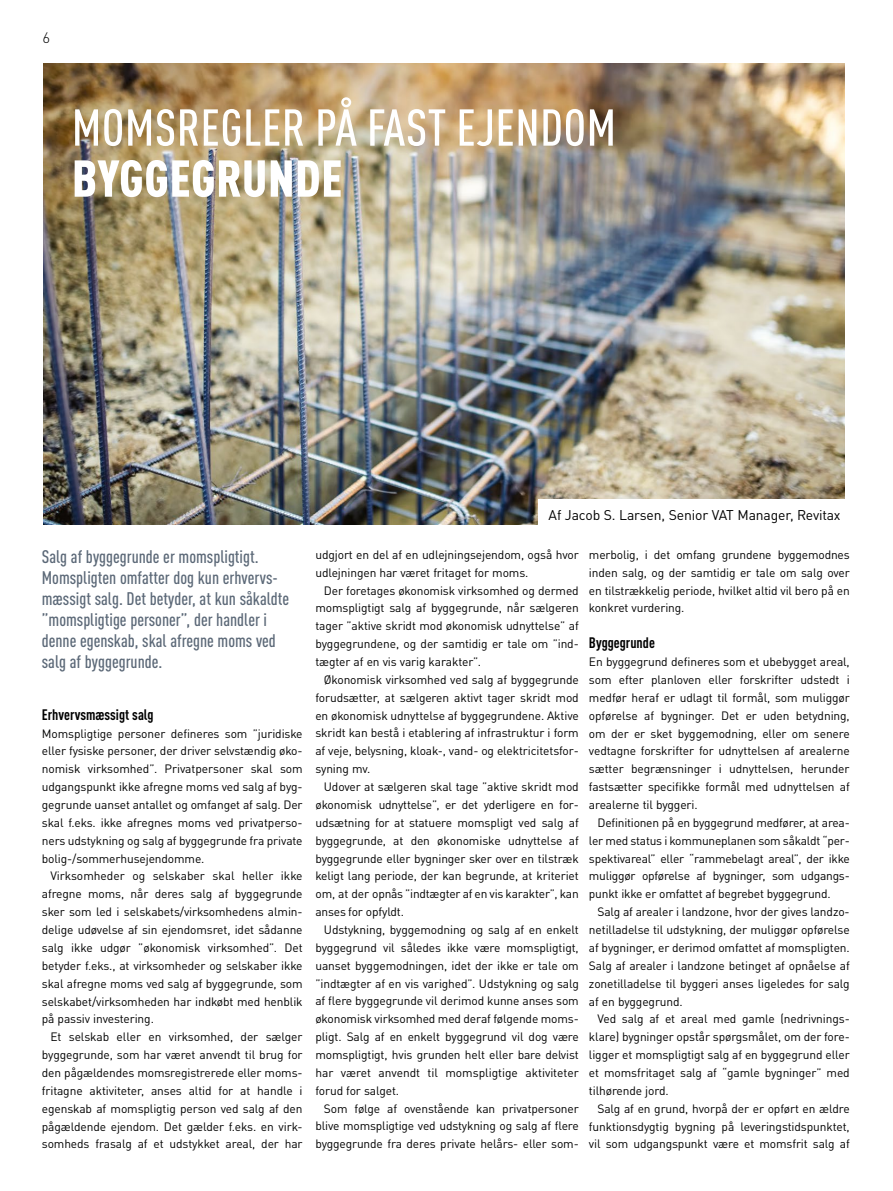
<style>
.page{position:relative;width:893px;height:1191px;background:#fff}
.page>*{position:absolute;margin:0;border:0;box-sizing:border-box;transform-origin:0 0}
.t1{font:500 condensed 51px "DINOT";letter-spacing:.01em;color:#fff}
.t2{font:900 condensed 51px "DINOT";letter-spacing:.01em;color:#fff}
.t3{font:500 condensed 18px/21px "DINOT";color:#5b6877}
.t4{font:700 condensed 15px "DINOT";color:#000}
.t5{font:300 15px "DINOT";color:#000}
.t6{font:13.95px "DINOT";letter-spacing:-.01em;color:#000}
.t7{font:12px/17.9px "DINOT";letter-spacing:-.01em;color:#000;text-align:justify}
</style>
<div class="page">
<img style="left:43px;top:64px;width:801px;height:460px">
<div style="left:538px;top:499px;width:329px;height:35px;background:#fff"></div>
<p class="t5" style="left:43px;top:28px;width:9px">6</p>
<h1 class="t1" style="left:72px;top:97px;width:546px">MOMSREGLER PÅ FAST EJENDOM</h1>
<h1 class="t2" style="left:72px;top:147px;width:272px">BYGGEGRUNDE</h1>
<p class="t6" style="left:549px;top:506px;width:293px">Af Jacob S. Larsen, Senior VAT Manager, Revitax</p>
<h2 class="t3" style="left:42px;top:546px;width:249px">Salg af byggegrunde er momspligtigt.<br>Momspligten omfatter dog kun erhvervs&shy;mæssigt salg. Det betyder, at kun såkaldte ”momspligtige personer”, der handler i denne egenskab, skal afregne moms ved salg af byggegrunde.</h2>
<p class="t4" style="left:42px;top:705px;width:113px">Erhvervsmæssigt salg</p>
<p class="t7" style="left:42px;top:724px;width:262px">Momspligtige personer defineres som ”juridiske eller fysiske personer, der driver selvstændig øko&shy;nomisk virksomhed”. Privatpersoner skal som udgangspunkt ikke afregne moms ved salg af byg&shy;gegrunde uanset antallet og omfanget af salg. Der skal f.eks. ikke afregnes moms ved privatperso&shy;ners udstykning og salg af byggegrunde fra private bolig-/sommerhusejendomme.</p>
<p class="t7" style="left:42px;top:867px;width:262px;text-indent:9px">Virksomheder og selskaber skal heller ikke afregne moms, når deres salg af byggegrunde sker som led i selskabets/virksomhedens almin&shy;delige udøvelse af sin ejendomsret, idet sådanne salg ikke udgør ”økonomisk virksomhed”. Det betyder f.eks., at virksomheder og selskaber ikke skal afregne moms ved salg af byggegrunde, som selskabet/virksomheden har indkøbt med henblik på passiv investering.</p>
<p class="t7" style="left:42px;top:1027px;width:262px;text-indent:9px">Et selskab eller en virksomhed, der sælger byggegrunde, som har været anvendt til brug for den pågældendes momsregistrerede eller moms&shy;fritagne aktiviteter, anses altid for at handle i egenskab af momspligtig person ved salg af den pågældende ejendom. Det gælder f.eks. en virk&shy;somheds frasalg af et udstykket areal, der har</p>
<p class="t7" style="left:315px;top:545px;width:265px">udgjort en del af en udlejningsejendom, også hvor udlejningen har været fritaget for moms.</p>
<p class="t7" style="left:315px;top:581px;width:265px;text-indent:9px">Der foretages økonomisk virksomhed og dermed momspligtigt salg af byggegrunde, når sælgeren tager ”aktive skridt mod økonomisk udnyttelse” af byggegrundene, og der samtidig er tale om ”ind&shy;tægter af en vis varig karakter”.</p>
<p class="t7" style="left:315px;top:670px;width:265px;text-indent:9px">Økonomisk virksomhed ved salg af byggegrunde forudsætter, at sælgeren aktivt tager skridt mod en økonomisk udnyttelse af byggegrundene. Aktive skridt kan bestå i etablering af infrastruktur i form af veje, belysning, kloak-, vand- og elektricitetsfor&shy;syning mv.</p>
<p class="t7" style="left:315px;top:777px;width:265px;text-indent:9px">Udover at sælgeren skal tage ”aktive skridt mod økonomisk udnyttelse”, er det yderligere en for&shy;udsætning for at statuere momspligt ved salg af byggegrunde, at den økonomiske udnyttelse af byggegrunde eller bygninger sker over en tilstræk keligt lang periode, der kan begrunde, at kriteriet om, at der opnås ”indtægter af en vis karakter”, kan anses for opfyldt.</p>
<p class="t7" style="left:315px;top:920px;width:265px;text-indent:9px">Udstykning, byggemodning og salg af en enkelt byggegrund vil således ikke være momspligtigt, uanset byggemodningen, idet der ikke er tale om ”indtægter af en vis varighed”. Udstykning og salg af flere byggegrunde vil derimod kunne anses som økonomisk virksomhed med deraf følgende moms&shy;pligt. Salg af en enkelt byggegrund vil dog være momspligtigt, hvis grunden helt eller bare delvist har været anvendt til momspligtige aktiviteter forud for salget.</p>
<p class="t7" style="left:315px;top:1099px;width:265px;text-indent:9px">Som følge af ovenstående kan privatpersoner blive momspligtige ved udstykning og salg af flere byggegrunde fra deres private helårs- eller som-</p>
<p class="t7" style="left:589px;top:545px;width:262px">merbolig, i det omfang grundene byggemodnes inden salg, og der samtidig er tale om salg over en tilstrækkelig periode, hvilket altid vil bero på en konkret vurdering.</p>
<p class="t4" style="left:589px;top:634px;width:67px">Byggegrunde</p>
<p class="t7" style="left:589px;top:652px;width:262px">En byggegrund defineres som et ubebygget areal, som efter planloven eller forskrifter udstedt i medfør heraf er udlagt til formål, som muliggør opførelse af bygninger. Det er uden betydning, om der er sket byggemodning, eller om senere vedtagne forskrifter for udnyttelsen af arealerne sætter begrænsninger i udnyttelsen, herunder fastsætter specifikke formål med udnyttelsen af arealerne til byggeri.</p>
<p class="t7" style="left:589px;top:813px;width:262px;text-indent:9px">Definitionen på en byggegrund medfører, at area&shy;ler med status i kommuneplanen som såkaldt “per&shy;spektivareal” eller “rammebelagt areal”, der ikke muliggør opførelse af bygninger, som udgangs&shy;punkt ikke er omfattet af begrebet byggegrund.</p>
<p class="t7" style="left:589px;top:902px;width:262px;text-indent:9px">Salg af arealer i landzone, hvor der gives landzo&shy;netilladelse til udstykning, der muliggør opførelse af bygninger, er derimod omfattet af momspligten.<br>Salg af arealer i landzone betinget af opnåelse af zonetilladelse til byggeri anses ligeledes for salg af en byggegrund.</p>
<p class="t7" style="left:589px;top:1010px;width:262px;text-indent:9px">Ved salg af et areal med gamle (nedrivnings&shy;klare) bygninger opstår spørgsmålet, om der fore&shy;ligger et momspligtigt salg af en byggegrund eller et momsfritaget salg af “gamle bygninger” med tilhørende jord.</p>
<p class="t7" style="left:589px;top:1099px;width:262px;text-indent:9px">Salg af en grund, hvorpå der er opført en ældre funktionsdygtig bygning på leveringstidspunktet, vil som udgangspunkt være et momsfrit salg af</p>
</div>
